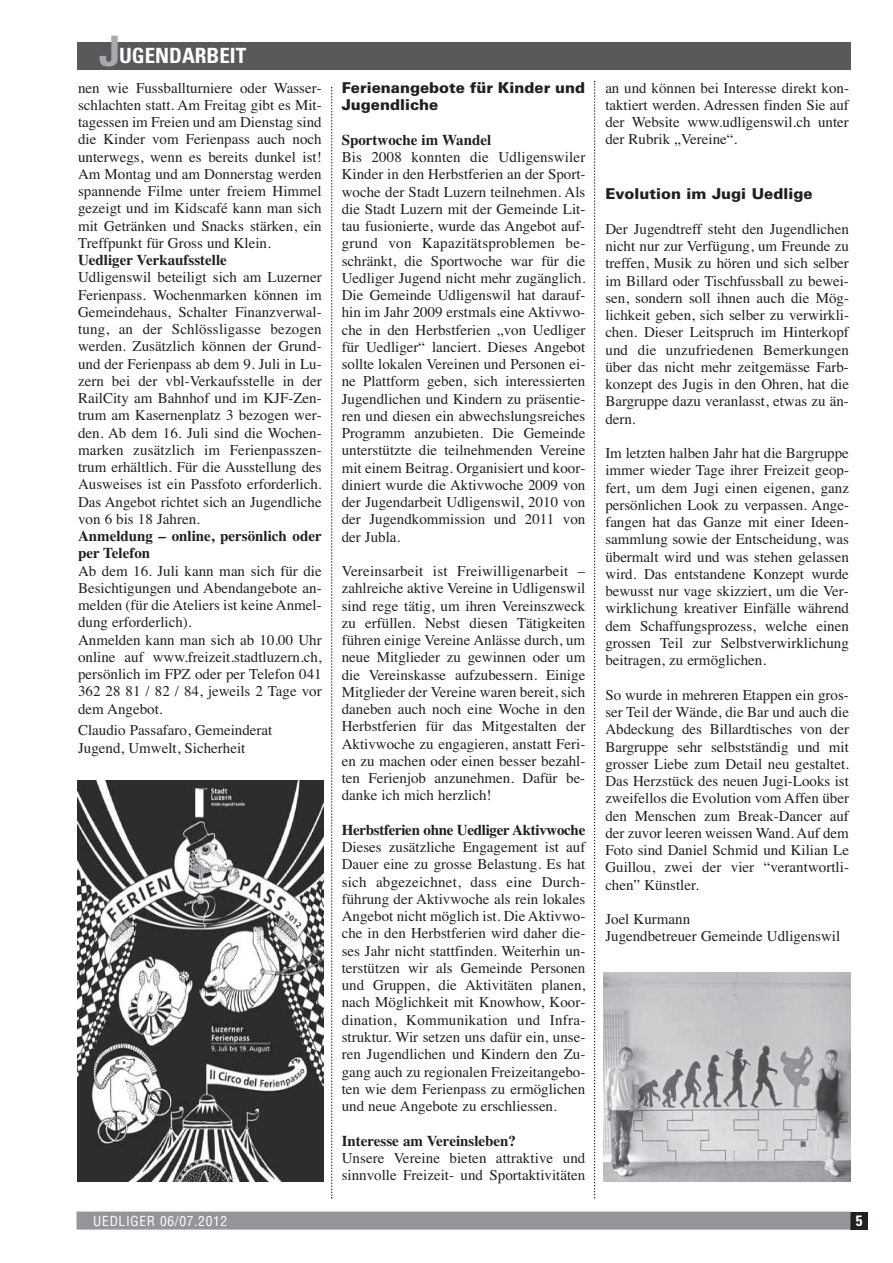
<style>
.page{position:relative;width:893px;height:1263px;background:#fff}
.page>*{position:absolute;margin:0;border:0;box-sizing:border-box;transform-origin:0 0}
.t1{font:700 condensed 21px "Univers";color:#fff}
.t2{font:15px/17.2px "Times";color:#231f20;text-align:justify}
.t3{font:700 15px/17.2px "Times";color:#231f20}
.t4{font:900 15px/17.2px "Univers";color:#231f20}
.t5{font:700 15px "Times";letter-spacing:-.02em;color:#231f20}
.t6{font:700 condensed 15px "Univers";color:#fff}
.t7{font:condensed 13.5px "Helvetica";letter-spacing:.05em;color:#fff}
.s1{font-size:42px;color:#a7a9ac}
</style>
<div class="page">
<div style="left:850px;top:1212px;width:18px;height:17px;background:#231f20"></div>
<div style="left:77px;top:1211px;width:773px;height:18px;background:#939598"></div>
<svg style="left:331px;top:87px;width:1px;height:1111px"></svg>
<svg style="left:594px;top:81px;width:1px;height:1117px"></svg>
<img style="left:77px;top:781px;width:246px;height:401px">
<div style="left:77px;top:43px;width:773px;height:27px;background:#58595b"></div>
<img style="left:604px;top:972px;width:246px;height:209px">
<h1 class="t1" style="left:99px;top:48px;width:149px"><span class="s1">J</span>UGENDARBEIT</h1>
<p class="t2" style="left:78px;top:80px;width:245px">nen wie Fussballturniere oder Wasser&shy;schlachten statt. Am Freitag gibt es Mit&shy;tagessen im Freien und am Dienstag sind die Kinder vom Ferienpass auch noch unterwegs, wenn es bereits dunkel ist!<br>Am Montag und am Donnerstag werden spannende Filme unter freiem Himmel gezeigt und im Kidscafé kann man sich mit Getränken und Snacks stärken, ein Treffpunkt für Gross und Klein.</p>
<p class="t3" style="left:78px;top:253px;width:150px">Uedliger Verkaufsstelle</p>
<p class="t2" style="left:78px;top:270px;width:245px">Udligenswil beteiligt sich am Luzerner Ferienpass. Wochenmarken können im Gemeindehaus, Schalter Finanzverwal&shy;tung, an der Schlössligasse bezogen werden. Zusätzlich können der Grund&shy;und der Ferienpass ab dem 9. Juli in Lu&shy;zern bei der vbl-Verkaufsstelle in der RailCity am Bahnhof und im KJF-Zen&shy;trum am Kasernenplatz 3 bezogen wer&shy;den. Ab dem 16. Juli sind die Wochen&shy;marken zusätzlich im Ferienpasszen&shy;trum erhältlich. Für die Ausstellung des Ausweises ist ein Passfoto erforderlich.<br>Das Angebot richtet sich an Jugendliche von 6 bis 18 Jahren.</p>
<p class="t3" style="left:78px;top:529px;width:245px">Anmeldung – online, persönlich oder per Telefon</p>
<p class="t2" style="left:78px;top:563px;width:245px;text-align:left">Ab dem 16. Juli kann man sich für die Besichtigungen und Abendangebote an&shy;melden (für die Ateliers ist keine Anmel&shy;dung erforderlich).<br>Anmelden kann man sich ab 10.00 Uhr online auf www.freizeit.stadtluzern.ch, persönlich im FPZ oder per Telefon 041<br>362 28 81 / 82 / 84, jeweils 2 Tage vor dem Angebot.</p>
<p class="t2" style="left:78px;top:723px;width:196px">Claudio Passafaro, Gemeinderat<br>Jugend, Umwelt, Sicherheit</p>
<p class="t4" style="left:342px;top:81px;width:245px">Ferienangebote für Kinder und<br>Jugendliche</p>
<p class="t3" style="left:342px;top:133px;width:151px">Sportwoche im Wandel</p>
<p class="t2" style="left:342px;top:150px;width:245px">Bis 2008 konnten die Udligenswiler Kinder in den Herbstferien an der Sport&shy;woche der Stadt Luzern teilnehmen. Als die Stadt Luzern mit der Gemeinde Lit&shy;tau fusionierte, wurde das Angebot auf&shy;grund von Kapazitätsproblemen be&shy;schränkt, die Sportwoche war für die Uedliger Jugend nicht mehr zugänglich.<br>Die Gemeinde Udligenswil hat darauf&shy;hin im Jahr 2009 erstmals eine Aktivwo&shy;che in den Herbstferien „von Uedliger für Uedliger“ lanciert. Dieses Angebot sollte lokalen Vereinen und Personen ei&shy;ne Plattform geben, sich interessierten Jugendlichen und Kindern zu präsentie&shy;ren und diesen ein abwechslungsreiches Programm anzubieten. Die Gemeinde unterstützte die teilnehmenden Vereine mit einem Beitrag. Organisiert und koor&shy;diniert wurde die Aktivwoche 2009 von der Jugendarbeit Udligenswil, 2010 von der Jugendkommission und 2011 von der Jubla.</p>
<p class="t2" style="left:342px;top:564px;width:245px">Vereinsarbeit ist Freiwilligenarbeit – zahlreiche aktive Vereine in Udligenswil sind rege tätig, um ihren Vereinszweck zu erfüllen. Nebst diesen Tätigkeiten führen einige Vereine Anlässe durch, um neue Mitglieder zu gewinnen oder um die Vereinskasse aufzubessern. Einige Mitglieder der Vereine waren bereit, sich daneben auch noch eine Woche in den Herbstferien für das Mitgestalten der Aktivwoche zu engagieren, anstatt Feri&shy;en zu machen oder einen besser bezahl&shy;ten Ferienjob anzunehmen. Dafür be&shy;danke ich mich herzlich!</p>
<p class="t5" style="left:342px;top:824px;width:245px">Herbstferien ohne Uedliger Aktivwoche</p>
<p class="t2" style="left:342px;top:840px;width:245px">Dieses zusätzliche Engagement ist auf Dauer eine zu grosse Belastung. Es hat sich abgezeichnet, dass eine Durch&shy;führung der Aktivwoche als rein lokales Angebot nicht möglich ist. Die Aktivwo&shy;che in den Herbstferien wird daher die&shy;ses Jahr nicht stattfinden. Weiterhin un&shy;terstützen wir als Gemeinde Personen und Gruppen, die Aktivitäten planen, nach Möglichkeit mit Knowhow, Koor&shy;dination, Kommunikation und Infra&shy;struktur. Wir setzen uns dafür ein, unse&shy;ren Jugendlichen und Kindern den Zu&shy;gang auch zu regionalen Freizeitangebo&shy;ten wie dem Ferienpass zu ermöglichen und neue Angebote zu erschliessen.</p>
<p class="t3" style="left:342px;top:1133px;width:176px">Interesse am Vereinsleben?</p>
<p class="t2" style="left:342px;top:1150px;width:245px">Unsere Vereine bieten attraktive und sinnvolle Freizeit- und Sportaktivitäten</p>
<p class="t2" style="left:605px;top:80px;width:245px">an und können bei Interesse direkt kon&shy;taktiert werden. Adressen finden Sie auf der Website www.udligenswil.ch unter der Rubrik „Vereine“.</p>
<p class="t4" style="left:605px;top:187px;width:209px">Evolution im Jugi Uedlige</p>
<p class="t2" style="left:605px;top:222px;width:245px">Der Jugendtreff steht den Jugendlichen nicht nur zur Verfügung, um Freunde zu treffen, Musik zu hören und sich selber im Billard oder Tischfussball zu bewei&shy;sen, sondern soll ihnen auch die Mög&shy;lichkeit geben, sich selber zu verwirkli&shy;chen. Dieser Leitspruch im Hinterkopf und die unzufriedenen Bemerkungen über das nicht mehr zeitgemässe Farb&shy;konzept des Jugis in den Ohren, hat die Bargruppe dazu veranlasst, etwas zu än&shy;dern.</p>
<p class="t2" style="left:605px;top:446px;width:245px">Im letzten halben Jahr hat die Bargruppe immer wieder Tage ihrer Freizeit geop&shy;fert, um dem Jugi einen eigenen, ganz persönlichen Look zu verpassen. Ange&shy;fangen hat das Ganze mit einer Ideen&shy;sammlung sowie der Entscheidung, was übermalt wird und was stehen gelassen wird. Das entstandene Konzept wurde bewusst nur vage skizziert, um die Ver&shy;wirklichung kreativer Einfälle während dem Schaffungsprozess, welche einen grossen Teil zur Selbstverwirklichung beitragen, zu ermöglichen.</p>
<p class="t2" style="left:605px;top:687px;width:245px">So wurde in mehreren Etappen ein gros&shy;ser Teil der Wände, die Bar und auch die Abdeckung des Billardtisches von der Bargruppe sehr selbstständig und mit grosser Liebe zum Detail neu gestaltet.<br>Das Herzstück des neuen Jugi-Looks ist zweifellos die Evolution vom Affen über den Menschen zum Break-Dancer auf der zuvor leeren weissen Wand. Auf dem Foto sind Daniel Schmid und Kilian Le Guillou, zwei der vier “verantwortli&shy;chen” Künstler.</p>
<p class="t2" style="left:605px;top:912px;width:236px">Joel Kurmann<br>Jugendbetreuer Gemeinde Udligenswil</p>
<p class="t7" style="left:93px;top:1216px;width:135px">UEDLIGER 06/07.2012</p>
<p class="t6" style="left:856px;top:1215px;width:8px">5</p>
</div>
